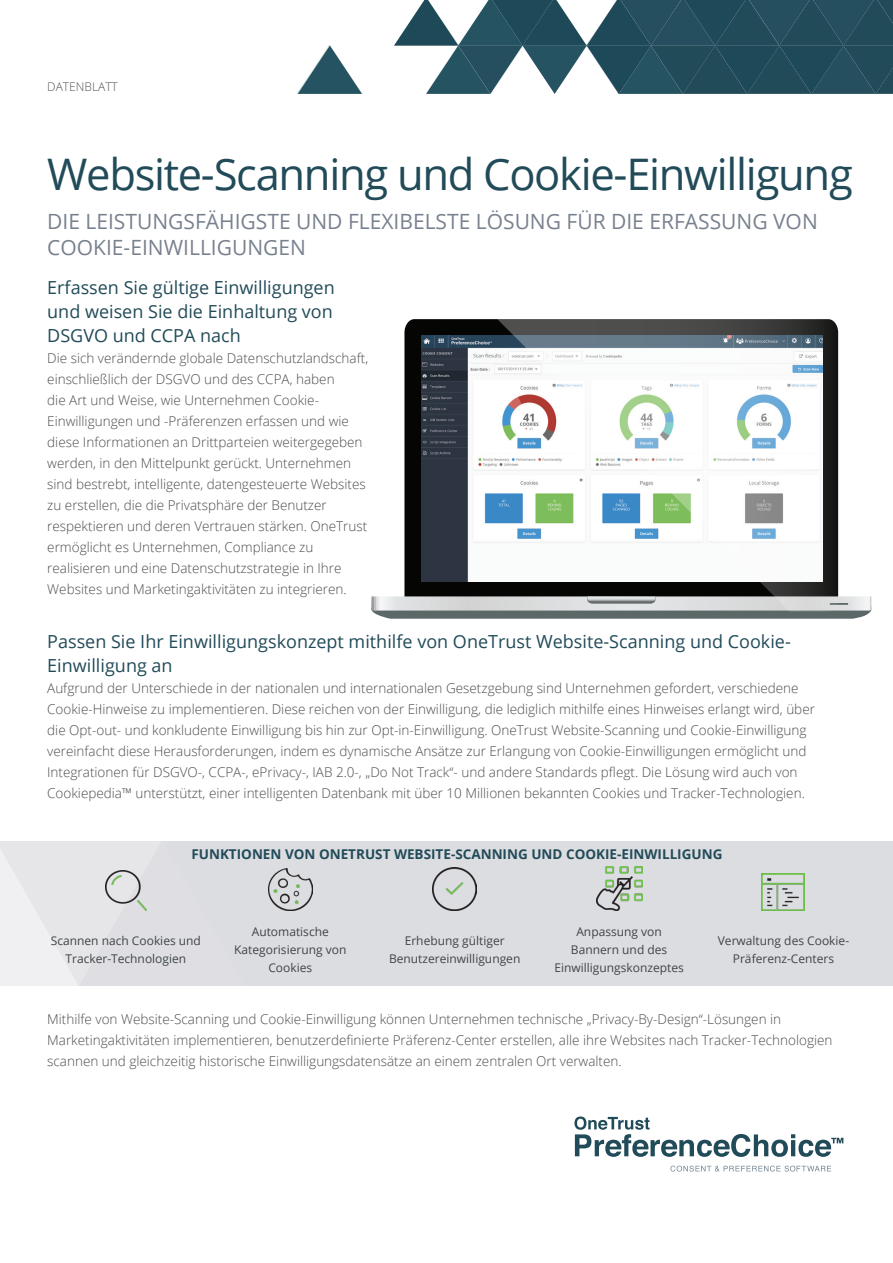
<style>
.page{position:relative;width:893px;height:1263px;background:#fff}
.page>*{position:absolute;margin:0;border:0;box-sizing:border-box;transform-origin:0 0}
.Perf_Choice_DS_-_H1{font:43.5px "Open Sans";letter-spacing:-.03em;color:#224b59}
.Perf_Choice_DS_-_H2{font:21px/25.5px "Open Sans";color:#78818e}
.Perf_Choice_DS_-_H3{font:18px/24px "Open Sans";color:#224b59;text-align:justify}
.Body_Copy{font:300 13.5px/21px "Open Sans";color:#4b4c4d}
.Table_Headline_Cente{font:700 13.5px "Open Sans";color:#224b59}
.Table_Body_Copy_Cent{font:12px/18px "Open Sans";color:#3f4548;text-align:center}
.t1{font:300 12px "Open Sans";color:#545659}
</style>
<div class="page">
<svg style="left:298px;top:46px;width:64px;height:48px"></svg>
<svg style="left:394px;top:0;width:499px;height:94px"></svg>
<svg style="left:670px;top:1166px;width:161px;height:5px"></svg>
<svg style="left:574px;top:1116px;width:269px;height:41px"></svg>
<svg style="left:404px;top:319px;width:93px;height:277px;fill:#050504"></svg>
<svg style="left:371px;top:596px;width:501px;height:23px"></svg>
<img style="left:422px;top:335px;width:75px;height:247px">
<svg style="left:497px;top:319px;width:341px;height:292px"></svg>
<div style="left:0;top:841px;width:893px;height:145px;background:#dcdde1"></div>
<svg style="left:0;top:848px;width:147px;height:138px"></svg>
<img style="left:106px;top:870px;width:40px;height:41px">
<img style="left:268px;top:868px;width:45px;height:43px">
<img style="left:432px;top:867px;width:45px;height:44px">
<img style="left:596px;top:866px;width:46px;height:45px">
<img style="left:762px;top:874px;width:43px;height:37px">
<p class="t1" style="left:47px;top:79px;width:72px">DATENBLATT</p>
<p class="Perf_Choice_DS_-_H1" style="left:47px;top:144px;width:807px">Website-Scanning und Cookie-Einwilligung</p>
<p class="Perf_Choice_DS_-_H2" style="left:47px;top:208px;width:772px">DIE LEISTUNGSFÄHIGSTE UND FLEXIBELSTE LÖSUNG FÜR DIE ERFASSUNG VON<br>COOKIE-EINWILLIGUNGEN</p>
<p class="Perf_Choice_DS_-_H3" style="left:47px;top:275px;width:289px">Erfassen Sie gültige Einwilligungen und weisen Sie die Einhaltung von DSGVO und CCPA nach</p>
<p class="Body_Copy" style="left:47px;top:347px;width:322px">Die sich verändernde globale Datenschutzlandschaft, einschließlich der DSGVO und des CCPA, haben<br>die Art und Weise, wie Unternehmen Cookie-Einwilligungen und -Präferenzen erfassen und wie diese Informationen an Drittparteien weitergegeben werden, in den Mittelpunkt gerückt. Unternehmen sind bestrebt, intelligente, datengesteuerte Websites zu erstellen, die die Privatsphäre der Benutzer respektieren und deren Vertrauen stärken. OneTrust ermöglicht es Unternehmen, Compliance zu realisieren und eine Datenschutzstrategie in Ihre Websites und Marketingaktivitäten zu integrieren.</p>
<p class="Perf_Choice_DS_-_H3" style="left:47px;top:629px;width:745px">Passen Sie Ihr Einwilligungskonzept mithilfe von OneTrust Website-Scanning und Cookie-<br>Einwilligung an</p>
<p class="Body_Copy" style="left:47px;top:677px;width:769px">Aufgrund der Unterschiede in der nationalen und internationalen Gesetzgebung sind Unternehmen gefordert, verschiedene Cookie-Hinweise zu implementieren. Diese reichen von der Einwilligung, die lediglich mithilfe eines Hinweises erlangt wird, über die Opt-out- und konkludente Einwilligung bis hin zur Opt-in-Einwilligung. OneTrust Website-Scanning und Cookie-Einwilligung vereinfacht diese Herausforderungen, indem es dynamische Ansätze zur Erlangung von Cookie-Einwilligungen ermöglicht und Integrationen für DSGVO-, CCPA-, ePrivacy-, IAB 2.0-, „Do Not Track“- und andere Standards pflegt. Die Lösung wird auch von Cookiepedia™ unterstützt, einer intelligenten Datenbank mit über 10 Millionen bekannten Cookies und Tracker-Technologien.</p>
<p class="Table_Headline_Cente" style="left:191px;top:845px;width:533px">FUNKTIONEN VON ONETRUST WEBSITE-SCANNING UND COOKIE-EINWILLIGUNG</p>
<p class="Table_Body_Copy_Cent" style="left:51px;top:932px;width:152px">Scannen nach Cookies und<br>Tracker-Technologien</p>
<p class="Table_Body_Copy_Cent" style="left:234px;top:923px;width:114px">Automatische<br>Kategorisierung von<br>Cookies</p>
<p class="Table_Body_Copy_Cent" style="left:389px;top:932px;width:133px">Erhebung gültiger<br>Benutzereinwilligungen</p>
<p class="Table_Body_Copy_Cent" style="left:554px;top:923px;width:131px">Anpassung von<br>Bannern und des<br>Einwilligungskonzeptes</p>
<p class="Table_Body_Copy_Cent" style="left:718px;top:932px;width:133px">Verwaltung des Cookie-<br>Präferenz-Centers</p>
<p class="Body_Copy" style="left:47px;top:1008px;width:787px">Mithilfe von Website-Scanning und Cookie-Einwilligung können Unternehmen technische „Privacy-By-Design“-Lösungen in<br>Marketingaktivitäten implementieren, benutzerdefinierte Präferenz-Center erstellen, alle ihre Websites nach Tracker-Technologien scannen und gleichzeitig historische Einwilligungsdatensätze an einem zentralen Ort verwalten.</p>
</div>
